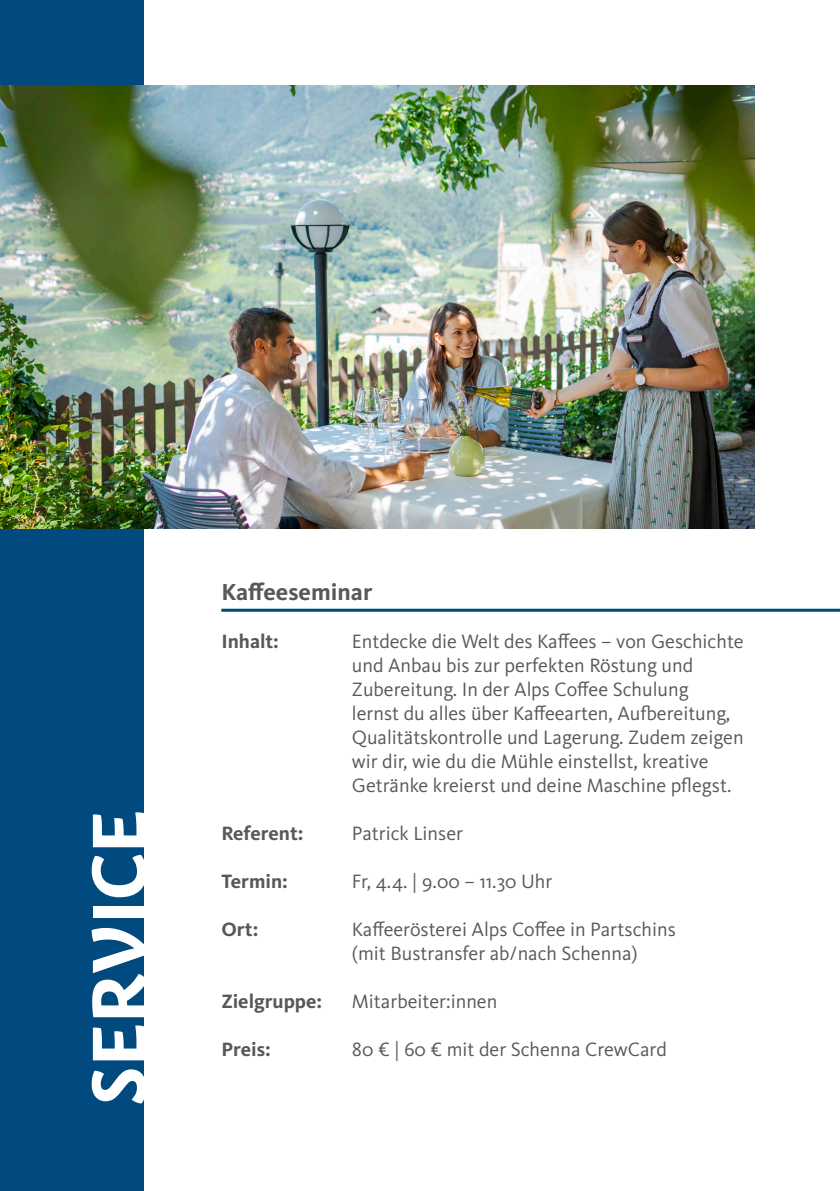
<style>
.page{position:relative;width:840px;height:1191px;background:#fff}
.page>*{position:absolute;margin:0;border:0;box-sizing:border-box;transform-origin:0 0}
.Paragraph_Style_5{font:700 80px "Suedtirol Next TT";color:#fff}
.Paragraph_Style_5-2{font:700 24px "Kievit OT";color:#57585a}
.Paragraph_Style_5-3{font:20px/24px "Kievit OT";color:#57585a}
.Paragraph_Style_5-4{font:700 20px "Kievit OT";color:#57585a}
</style>
<div class="page">
<div style="left:0;top:0;width:143px;height:1191px;background:#004a7f"></div>
<hr style="left:221px;top:609px;width:618px;height:3px;background:#004a7f">
<img style="left:0;top:85px;width:754px;height:443px">
<p class="Paragraph_Style_5" style="left:73px;top:1106px;width:297px;rotate:-90deg">SERVICE</p>
<p class="Paragraph_Style_5-2" style="left:221px;top:578px;width:152px">Kaffeeseminar</p>
<p class="Paragraph_Style_5-4" style="left:221px;top:630px;width:59px">Inhalt:</p>
<p class="Paragraph_Style_5-3" style="left:351px;top:630px;width:393px">Entdecke die Welt des Kaffees – von Geschichte und Anbau bis zur perfekten Röstung und Zubereitung. In der Alps Coffee Schulung<br>lernst du alles über Kaffeearten, Aufbereitung, Qualitätskontrolle und Lagerung. Zudem zeigen wir dir, wie du die Mühle einstellst, kreative Getränke kreierst und deine Maschine pflegst.</p>
<p class="Paragraph_Style_5-3" style="left:351px;top:822px;width:113px">Patrick Linser</p>
<p class="Paragraph_Style_5-3" style="left:351px;top:870px;width:202px">Fr, 4.4. | 9.00 – 11.30 Uhr</p>
<p class="Paragraph_Style_5-3" style="left:351px;top:918px;width:325px">Kaffeerösterei Alps Coffee in Partschins (mit Bustransfer ab/nach Schenna)</p>
<p class="Paragraph_Style_5-3" style="left:351px;top:990px;width:147px">Mitarbeiter:innen</p>
<p class="Paragraph_Style_5-3" style="left:351px;top:1038px;width:316px">80 € | 60 € mit der Schenna CrewCard</p>
<p class="Paragraph_Style_5-4" style="left:221px;top:822px;width:84px">Referent:</p>
<p class="Paragraph_Style_5-4" style="left:221px;top:870px;width:68px">Termin:</p>
<p class="Paragraph_Style_5-4" style="left:221px;top:918px;width:39px">Ort:</p>
<p class="Paragraph_Style_5-4" style="left:221px;top:990px;width:102px">Zielgruppe:</p>
<p class="Paragraph_Style_5-4" style="left:221px;top:1038px;width:51px">Preis:</p>
</div>
